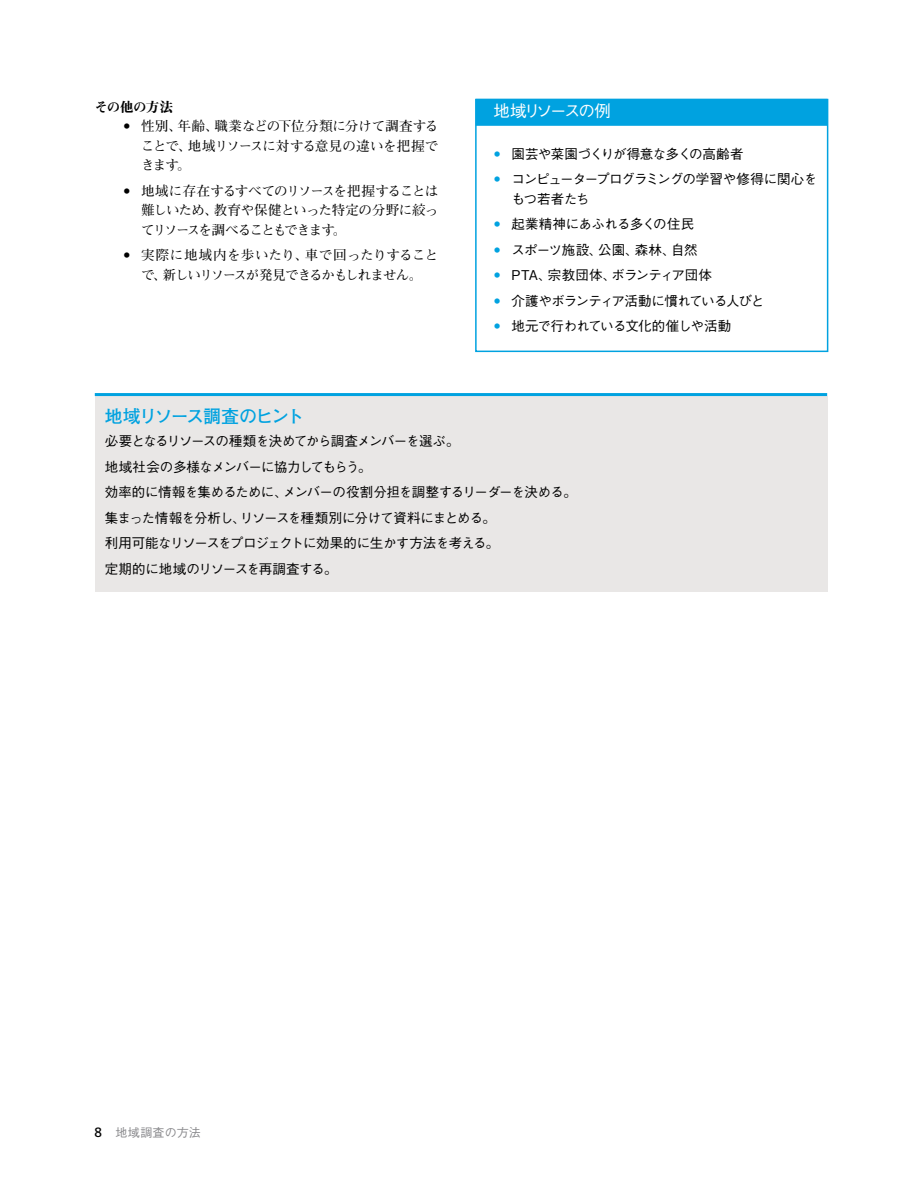
<style>
.page{position:relative;width:918px;height:1188px;background:#fff}
.page>*{position:absolute;margin:0;border:0;box-sizing:border-box;transform-origin:0 0}
.Tips_Head{font:700 18px "Futo Go B101 Pro";letter-spacing:-.09em;color:#00a2e0}
.sidebar_heading{font:500 16.5px "Gothic BBB Pro";letter-spacing:-.14em;color:#fff}
.body_bullets_w__ind{font:700 13.5px/19.5px "Futo Min A101 Pro";letter-spacing:-.05em;color:#000;text-align:justify}
.Tips_Body{font:500 13.5px "Gothic BBB Pro";letter-spacing:-.055em;color:#000}
.sidebar_bullets{font:500 13.5px/19.5px "Gothic BBB Pro";letter-spacing:-.04em;color:#000}
.sidebar_bullets-2{font:500 13.5px "Gothic BBB Pro";letter-spacing:-.02em;color:#000}
.Tips_Body-2{font:500 13.5px "Gothic BBB Pro";letter-spacing:-.02em;color:#000}
.subhead_3{font:13.5px "Midashi Min Pro MA31";letter-spacing:-.03em;color:#000}
.t1{font:500 12px "Gothic BBB Pro";letter-spacing:.02em;color:#8a8a8d}
.s1{font-family:"Frutiger LT Std";font-weight:400;font-size:13.5px;color:#000}
</style>
<div class="page">
<div style="left:476px;top:99px;width:352px;height:27px;background:#00a2e0"></div>
<div style="left:95px;top:396px;width:733px;height:196px;background:#e9e7e6"></div>
<hr style="left:95px;top:393px;width:732px;height:3px;background:#00a2e0">
<div style="left:475px;top:99px;width:353px;height:253px;border:2px solid #00a2e0"></div>
<p class="subhead_3" style="left:94px;top:97px;width:80px">その他の方法</p>
<p class="body_bullets_w__ind" style="left:141px;top:115px;width:299px">性別、年齢、職業などの下位分類に分けて調査することで、地域リソースに対する意見の違いを把握できます。</p>
<p class="body_bullets_w__ind" style="left:141px;top:180px;width:299px">地域に存在するすべてのリソースを把握することは難しいため、教育や保健といった特定の分野に絞ってリソースを調べることもできます。</p>
<p class="body_bullets_w__ind" style="left:141px;top:244px;width:299px">実際に地域内を歩いたり、車で回ったりすることで、新しいリソースが発見できるかもしれません。</p>
<p class="sidebar_heading" style="left:494px;top:97px;width:119px">地域リソースの例</p>
<p class="sidebar_bullets" style="left:512px;top:142px;width:234px">園芸や菜園づくりが得意な多くの高齢者</p>
<p class="sidebar_bullets" style="left:512px;top:168px;width:307px">コンピュータープログラミングの学習や修得に関心をもつ若者たち</p>
<p class="sidebar_bullets" style="left:512px;top:213px;width:184px">起業精神にあふれる多くの住民</p>
<p class="sidebar_bullets-2" style="left:512px;top:239px;width:188px">スポーツ施設、公園、森林、自然</p>
<p class="sidebar_bullets-2" style="left:512px;top:264px;width:202px">PTA、宗教団体、ボランティア団体</p>
<p class="sidebar_bullets" style="left:512px;top:289px;width:254px">介護やボランティア活動に慣れている人びと</p>
<p class="sidebar_bullets" style="left:512px;top:315px;width:221px">地元で行われている文化的催しや活動</p>
<p class="Tips_Head" style="left:105px;top:402px;width:201px">地域リソース調査のヒント</p>
<p class="Tips_Body" style="left:105px;top:430px;width:356px">必要となるリソースの種類を決めてから調査メンバーを選ぶ。</p>
<p class="Tips_Body" style="left:105px;top:456px;width:268px">地域社会の多様なメンバーに協力してもらう。</p>
<p class="Tips_Body" style="left:105px;top:481px;width:474px">効率的に情報を集めるために、メンバーの役割分担を調整するリーダーを決める。</p>
<p class="Tips_Body" style="left:105px;top:507px;width:393px">集まった情報を分析し、リソースを種類別に分けて資料にまとめる。</p>
<p class="Tips_Body" style="left:105px;top:532px;width:396px">利用可能なリソースをプロジェクトに効果的に生かす方法を考える。</p>
<p class="Tips_Body-2" style="left:105px;top:558px;width:234px">定期的に地域のリソースを再調査する。</p>
<p class="t1" style="left:94px;top:1123px;width:108px"><span class="s1">8</span> 地域調査の方法</p>
</div>
